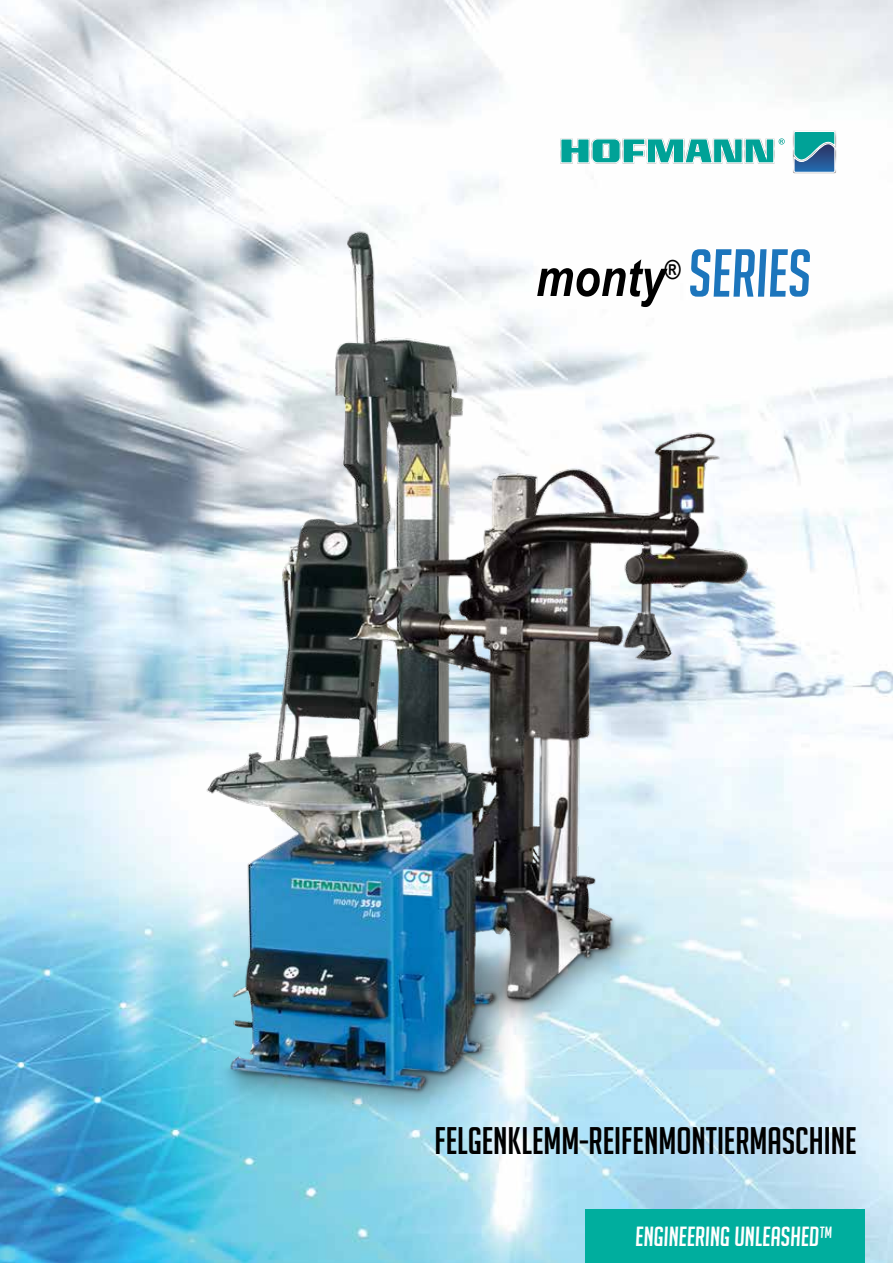
<style>
.page{position:relative;width:893px;height:1263px;background:#fff}
.page>*{position:absolute;margin:0;border:0;box-sizing:border-box;transform-origin:0 0}
.t1{font:italic 66px "Big Noodle Titling";color:#1c75bc}
.t2{font:italic 700 52.5px "Arial Narrow";color:#000}
.t3{font:37.5px "Big Noodle Titling";color:#000}
.t4{font:italic 27px "Big Noodle Titling";color:#fff}
</style>
<div class="page">
<img style="left:0;top:0;width:893px;height:1263px">
<div style="left:585px;top:1209px;width:280px;height:54px;background:#00ae9e"></div>
<div style="left:792px;top:129px;width:45px;height:45px;border:2px solid #fff"></div>
<svg style="left:558px;top:136px;width:229px;height:39px"></svg>
<svg style="left:793px;top:130px;width:43px;height:43px;background:#4194a7"></svg>
<img style="left:197px;top:222px;width:580px;height:938px">
<h2 class="t2" style="left:536px;top:238px;width:147px">monty<sup>®</sup></h2>
<h1 class="t1" style="left:689px;top:238px;width:124px">SERIES</h1>
<p class="t3" style="left:434px;top:1121px;width:424px">FELGENKLEMM-REIFENMONTIERMASCHINE</p>
<p class="t4" style="left:636px;top:1221px;width:198px">ENGINEERING UNLEASHED™</p>
</div>
